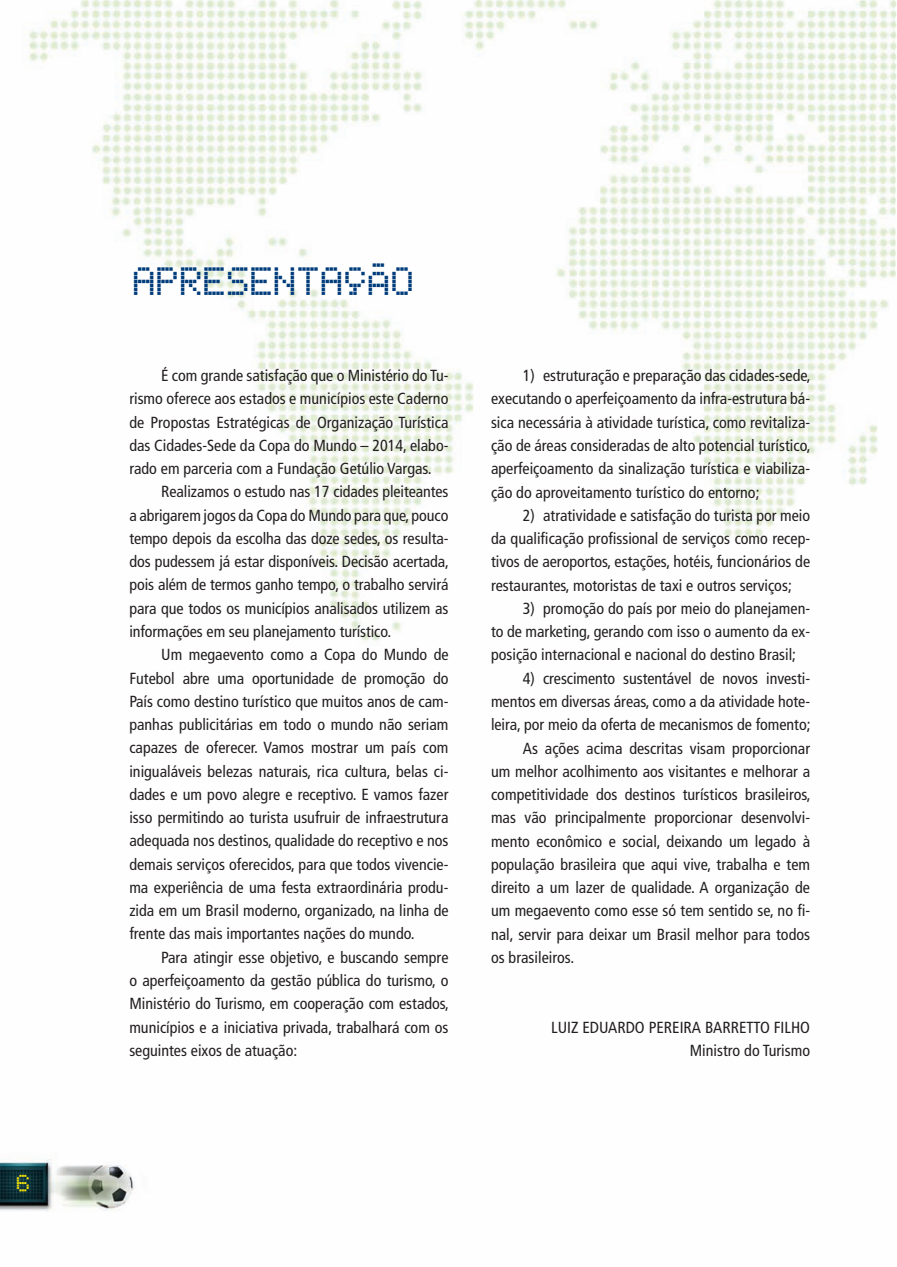
<style>
.page{position:relative;width:897px;height:1267px;background:#fff}
.page>*{position:absolute;margin:0;border:0;box-sizing:border-box;transform-origin:0 0}
.t1{font:36px "Chess Type";letter-spacing:-.015em;color:#013c7b}
.t2{font:19.35px "LCD Dot";color:#ffea01}
.t3{font:condensed 16.05px/23.2px "Frutiger";color:#231f20;text-align:justify}
</style>
<div class="page">
<img style="left:0;top:0;width:896px;height:1211px">
<img style="left:895px;top:254px;width:1px;height:947px">
<p class="t2" style="left:17px;top:1174px;width:16px">6</p>
<h1 class="t1" style="left:129px;top:255px;width:284px">APRESENTAÇÃO</h1>
<p class="t3" style="left:129px;top:364px;width:320px;text-indent:32px">É com grande satisfação que o Ministério do Tu&shy;rismo oferece aos estados e municípios este Caderno de Propostas Estratégicas de Organização Turística das Cidades-Sede da Copa do Mundo – 2014, elabo&shy;rado em parceria com a Fundação Getúlio Vargas.</p>
<p class="t3" style="left:129px;top:480px;width:321px;text-indent:32px">Realizamos o estudo nas 17 cidades pleiteantes a abrigarem jogos da Copa do Mundo para que, pouco tempo depois da escolha das doze sedes, os resulta&shy;dos pudessem já estar disponíveis. Decisão acertada, pois além de termos ganho tempo, o trabalho servirá para que todos os municípios analisados utilizem as informações em seu planejamento turístico.</p>
<p class="t3" style="left:129px;top:643px;width:320px;text-indent:32px">Um megaevento como a Copa do Mundo de Futebol abre uma oportunidade de promoção do País como destino turístico que muitos anos de cam&shy;panhas publicitárias em todo o mundo não seriam capazes de oferecer. Vamos mostrar um país com inigualáveis belezas naturais, rica cultura, belas ci&shy;dades e um povo alegre e receptivo. E vamos fazer isso permitindo ao turista usufruir de infraestrutura adequada nos destinos, qualidade do receptivo e nos demais serviços oferecidos, para que todos vivencie&shy;ma experiência de uma festa extraordinária produ&shy;zida em um Brasil moderno, organizado, na linha de frente das mais importantes nações do mundo.</p>
<p class="t3" style="left:129px;top:945px;width:321px;text-indent:32px">Para atingir esse objetivo, e buscando sempre o aperfeiçoamento da gestão pública do turismo, o Ministério do Turismo, em cooperação com estados, municípios e a iniciativa privada, trabalhará com os seguintes eixos de atuação:</p>
<p class="t3" style="left:491px;top:364px;width:321px;text-indent:32px">1) estruturação e preparação das cidades-sede, executando o aperfeiçoamento da infra-estrutura bá&shy;sica necessária à atividade turística, como revitaliza&shy;ção de áreas consideradas de alto potencial turístico, aperfeiçoamento da sinalização turística e viabiliza&shy;ção do aproveitamento turístico do entorno;</p>
<p class="t3" style="left:491px;top:503px;width:320px;text-indent:32px">2) atratividade e satisfação do turista por meio da qualificação profissional de serviços como recep&shy;tivos de aeroportos, estações, hotéis, funcionários de restaurantes, motoristas de taxi e outros serviços;</p>
<p class="t3" style="left:491px;top:596px;width:320px;text-indent:32px">3) promoção do país por meio do planejamen&shy;to de marketing, gerando com isso o aumento da ex&shy;posição internacional e nacional do destino Brasil;</p>
<p class="t3" style="left:523px;top:666px;width:288px">4) crescimento sustentável de novos investi-</p>
<p class="t3" style="left:491px;top:690px;width:320px">mentos em diversas áreas, como a da atividade hote-</p>
<p class="t3" style="left:491px;top:713px;width:321px">leira, por meio da oferta de mecanismos de fomento;</p>
<p class="t3" style="left:523px;top:736px;width:289px">As ações acima descritas visam proporcionar</p>
<p class="t3" style="left:491px;top:759px;width:320px">um melhor acolhimento aos visitantes e melhorar a</p>
<p class="t3" style="left:491px;top:783px;width:321px">competitividade dos destinos turísticos brasileiros,</p>
<p class="t3" style="left:491px;top:806px;width:320px">mas vão principalmente proporcionar desenvolvi-</p>
<p class="t3" style="left:491px;top:829px;width:320px">mento econômico e social, deixando um legado à</p>
<p class="t3" style="left:491px;top:852px;width:320px">população brasileira que aqui vive, trabalha e tem</p>
<p class="t3" style="left:491px;top:876px;width:320px">direito a um lazer de qualidade. A organização de</p>
<p class="t3" style="left:491px;top:899px;width:320px">um megaevento como esse só tem sentido se, no fi-</p>
<p class="t3" style="left:491px;top:922px;width:320px">nal, servir para deixar um Brasil melhor para todos</p>
<p class="t3" style="left:491px;top:945px;width:85px">os brasileiros.</p>
<p class="t3" style="left:551px;top:1015px;width:260px;text-align:right">LUIz EDUARDO PEREIRA BARRETTO FILHO<br>Ministro do Turismo</p>
</div>
